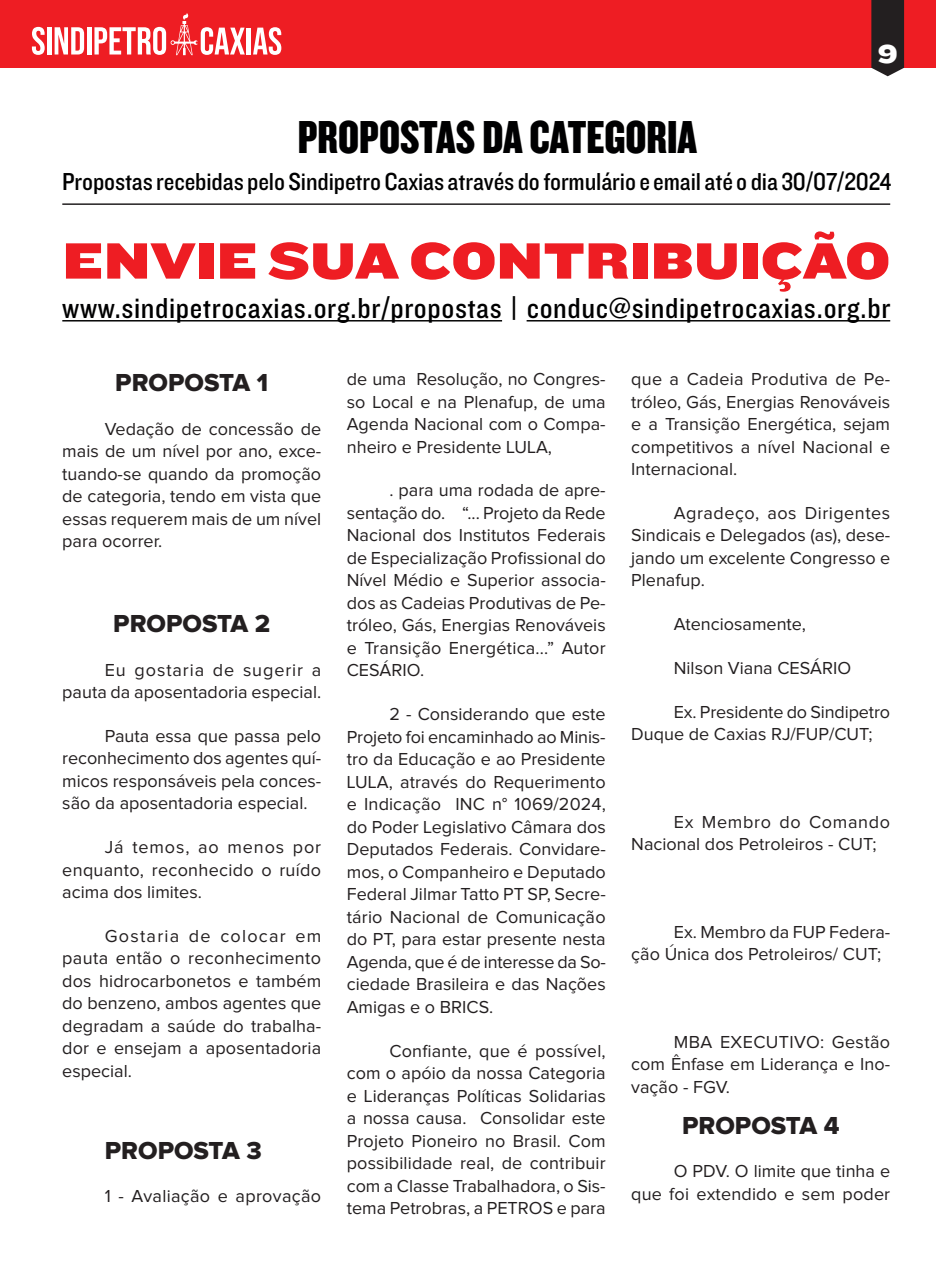
<style>
.page{position:relative;width:936px;height:1276px;background:#fff}
.page>*{position:absolute;margin:0;border:0;box-sizing:border-box;transform-origin:0 0}
.t1{font:52.95px "Knockout HTF73 Full Heviweight";letter-spacing:-.005em;color:#ee1d23}
.t2{font:48px "Knockout HTF69 Full Liteweight";color:#000001}
.t3{font:30px "Knockout HTF30 Junior Welterwt";letter-spacing:.02em;color:#000001}
.t4{font:27px "Knockout HTF73 Full Heviweight";color:#fff}
.t5{font:25.5px "Knockout HTF30 Junior Welterwt";letter-spacing:-.005em;color:#000001}
.t6{font:25.5px "Proxima Nova Extrabld";color:#231f20}
.t7{font:18px/22.5px "Proxima Nova";color:#231f20;text-align:justify}
</style>
<div class="page">
<div style="left:0;top:0;width:935px;height:68px;background:#ee1d23"></div>
<svg style="left:871px;top:0;width:33px;height:76px;background:#302a2b"></svg>
<svg style="left:32px;top:27px;width:13px;height:28px"></svg>
<hr style="left:47px;top:27px;width:4px;height:27px;background:#fff">
<svg style="left:55px;top:27px;width:29px;height:27px"></svg>
<hr style="left:87px;top:27px;width:4px;height:27px;background:#fff">
<hr style="left:247px;top:28px;width:4px;height:26px;background:#fff">
<svg style="left:253px;top:27px;width:28px;height:28px"></svg>
<svg style="left:94px;top:13px;width:151px;height:42px"></svg>
<hr style="left:62px;top:320px;width:440px;height:1px;background:#000001">
<hr style="left:526px;top:320px;width:364px;height:1px;background:#000001">
<hr style="left:62px;top:203px;width:828px;height:2px;background:#231f20">
<h3 class="t4" style="left:877px;top:39px;width:22px">9</h3>
<h2 class="t2" style="left:298px;top:112px;width:401px">PROPOSTAS DA CATEGORIA</h2>
<h3 class="t5" style="left:62px;top:168px;width:830px">Propostas recebidas pelo Sindipetro Caxias através do formulário e email até o dia 30/07/2024</h3>
<h1 class="t1" style="left:62px;top:231px;width:829px">ENVIE SUA CONTRIBUIÇÃO</h1>
<h3 class="t3" style="left:62px;top:292px;width:829px">www.sindipetrocaxias.org.br/propostas | conduc@sindipetrocaxias.org.br</h3>
<h3 class="t6" style="left:115px;top:368px;width:154px">PROPOSTA 1</h3>
<p class="t7" style="left:62px;top:418px;width:260px;text-indent:43px">Vedação de concessão de mais de um nível por ano, exce&shy;tuando-se quando da promoção de categoria, tendo em vista que essas requerem mais de um nível para ocorrer.</p>
<h3 class="t6" style="left:113px;top:608px;width:158px">PROPOSTA 2</h3>
<p class="t7" style="left:62px;top:659px;width:260px;text-align:right">Eu gostaria de sugerir a pauta da aposentadoria especial.</p>
<p class="t7" style="left:62px;top:725px;width:260px;text-indent:43px">Pauta essa que passa pelo reconhecimento dos agentes quí&shy;micos responsáveis pela conces&shy;são da aposentadoria especial.</p>
<p class="t7" style="left:62px;top:836px;width:260px;text-indent:43px">Já temos, ao menos por enquanto, reconhecido o ruído acima dos limites.</p>
<p class="t7" style="left:62px;top:925px;width:260px;text-indent:43px">Gostaria de colocar em pauta então o reconhecimento dos hidrocarbonetos e também do benzeno, ambos agentes que degradam a saúde do trabalha&shy;dor e ensejam a aposentadoria especial.</p>
<h3 class="t6" style="left:105px;top:1135px;width:158px">PROPOSTA 3</h3>
<p class="t7" style="left:105px;top:1185px;width:218px">1 - Avaliação e aprovação</p>
<p class="t7" style="left:347px;top:368px;width:260px">de uma Resolução, no Congres&shy;so Local e na Plenafup, de uma Agenda Nacional com o Compa&shy;nheiro e Presidente LULA,</p>
<p class="t7" style="left:347px;top:480px;width:260px;text-indent:43px">. para uma rodada de apre&shy;sentação do. “... Projeto da Rede Nacional dos Institutos Federais de Especialização Profissional do Nível Médio e Superior associa&shy;dos as Cadeias Produtivas de Pe&shy;tróleo, Gás, Energias Renováveis e Transição Energética...” Autor CESÁRIO.</p>
<p class="t7" style="left:347px;top:703px;width:260px;text-indent:43px">2 - Considerando que este Projeto foi encaminhado ao Minis&shy;tro da Educação e ao Presidente LULA, através do Requerimento e Indicação INC n° 1069/2024, do Poder Legislativo Câmara dos Deputados Federais. Convidare&shy;mos, o Companheiro e Deputado Federal Jilmar Tatto PT SP, Secre&shy;tário Nacional de Comunicação do PT, para estar presente nesta Agenda, que é de interesse da So&shy;ciedade Brasileira e das Nações Amigas e o BRICS.</p>
<p class="t7" style="left:347px;top:1040px;width:260px;text-indent:43px">Confiante, que é possível, com o apóio da nossa Categoria e Lideranças Políticas Solidarias a nossa causa. Consolidar este Projeto Pioneiro no Brasil. Com possibilidade real, de contribuir com a Classe Trabalhadora, o Sis&shy;tema Petrobras, a PETROS e para</p>
<p class="t7" style="left:631px;top:368px;width:260px">que a Cadeia Produtiva de Pe&shy;tróleo, Gás, Energias Renováveis e a Transição Energética, sejam competitivos a nível Nacional e Internacional.</p>
<p class="t7" style="left:631px;top:502px;width:260px;text-indent:43px">Agradeço, aos Dirigentes Sindicais e Delegados (as), dese&shy;jando um excelente Congresso e Plenafup.</p>
<p class="t7" style="left:673px;top:613px;width:134px">Atenciosamente,</p>
<p class="t7" style="left:673px;top:657px;width:179px">Nilson Viana CESÁRIO</p>
<p class="t7" style="left:631px;top:701px;width:260px;text-indent:43px">Ex. Presidente do Sindipetro<br>Duque de Caxias RJ/FUP/CUT;</p>
<p class="t7" style="left:631px;top:811px;width:260px;text-indent:43px">Ex Membro do Comando<br>Nacional dos Petroleiros - CUT;</p>
<p class="t7" style="left:631px;top:921px;width:260px;text-indent:43px">Ex. Membro da FUP Federa&shy;ção Única dos Petroleiros/ CUT;</p>
<p class="t7" style="left:631px;top:1031px;width:260px;text-indent:43px">MBA EXECUTIVO: Gestão com Ênfase em Liderança e Ino&shy;vação - FGV.</p>
<h3 class="t6" style="left:682px;top:1110px;width:159px">PROPOSTA 4</h3>
<p class="t7" style="left:631px;top:1161px;width:260px;text-align:right">O PDV. O limite que tinha e<br>que foi extendido e sem poder</p>
</div>
